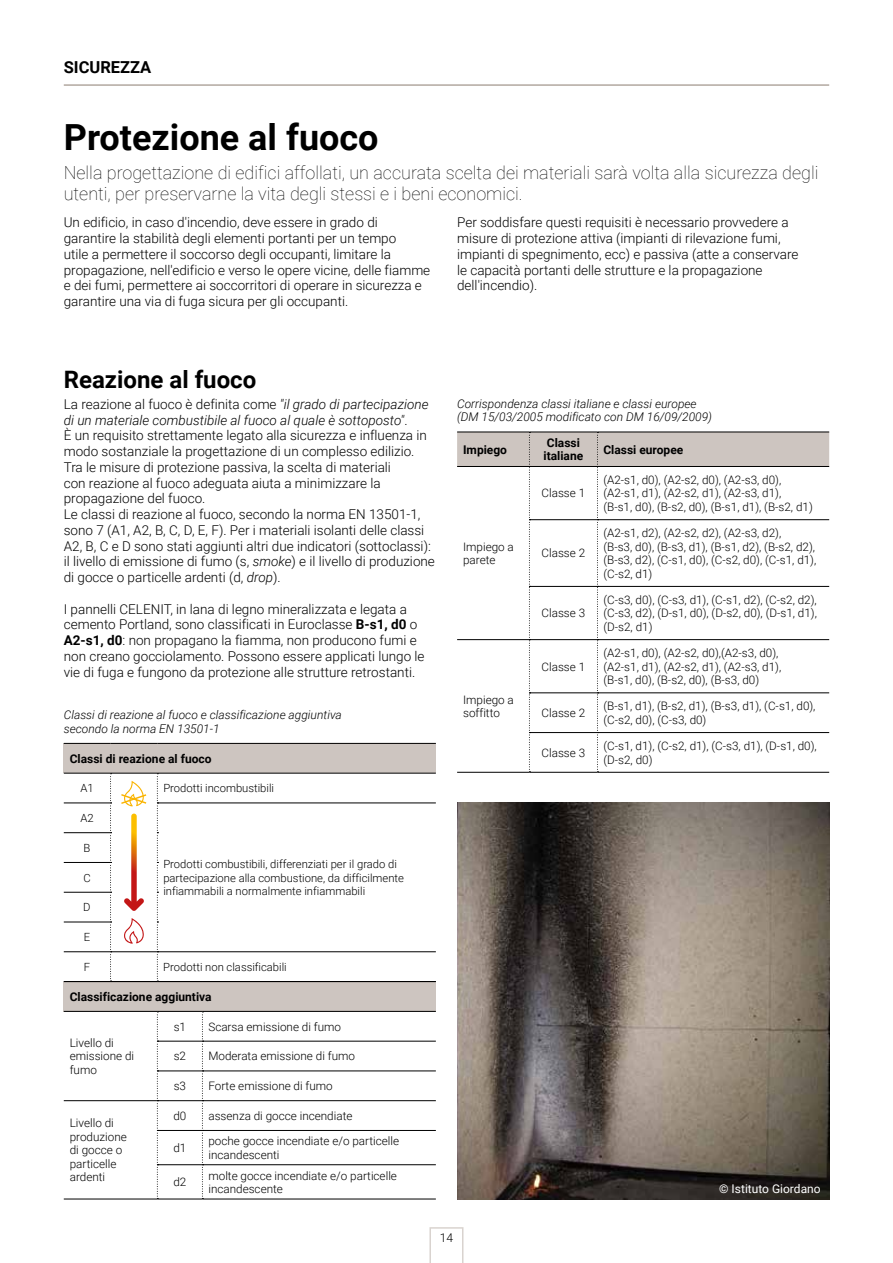
<style>
.page{position:relative;width:893px;height:1263px;background:#fff}
.page>*{position:absolute;margin:0;border:0;box-sizing:border-box;transform-origin:0 0}
.t1{font:700 36px "Roboto";color:#000}
.t2{font:700 24px "Roboto";color:#000}
.t3{font:100 18px/21px "Roboto";color:#000}
.t4{font:700 16.5px "Roboto";color:#000}
.t5{font:300 13.5px/15.8px "Roboto";color:#000}
.t6{font:italic 300 12px/13.5px "Roboto";color:#000}
.t7{font:700 12px/13.5px "Roboto";color:#000}
.t8{font:12px "Roboto";color:#fff}
.t9{font:300 12px "Roboto";color:#000}
.t10{font:300 11.7px/13.5px "Roboto";color:#000}
.t11{font:300 11.25px/13.5px "Roboto";color:#000}
.s1{font-style:italic}
.s2{font-weight:700}
</style>
<div class="page">
<div style="left:64px;top:743px;width:372px;height:30px;background:#cdc5c0"></div>
<hr style="left:64px;top:743px;width:47px;height:1px;background:#000">
<hr style="left:111px;top:743px;width:46px;height:1px;background:#000">
<hr style="left:157px;top:743px;width:279px;height:1px;background:#000">
<hr style="left:64px;top:773px;width:47px;height:1px;background:#000">
<hr style="left:111px;top:773px;width:46px;height:1px;background:#000">
<hr style="left:157px;top:773px;width:279px;height:1px;background:#000">
<hr style="left:64px;top:803px;width:46px;height:1px;background:#000">
<hr style="left:158px;top:803px;width:278px;height:1px;background:#000">
<hr style="left:64px;top:832px;width:46px;height:1px;background:#000">
<hr style="left:64px;top:862px;width:46px;height:1px;background:#000">
<hr style="left:64px;top:892px;width:46px;height:1px;background:#000">
<hr style="left:64px;top:922px;width:46px;height:1px;background:#000">
<hr style="left:64px;top:951px;width:46px;height:1px;background:#000">
<hr style="left:111px;top:951px;width:46px;height:1px;background:#000">
<hr style="left:158px;top:951px;width:278px;height:1px;background:#000">
<svg style="left:110px;top:773px;width:2px;height:208px"></svg>
<svg style="left:157px;top:773px;width:1px;height:208px"></svg>
<hr style="left:457px;top:772px;width:72px;height:1px;background:#000">
<hr style="left:529px;top:772px;width:68px;height:1px;background:#000">
<hr style="left:597px;top:772px;width:232px;height:1px;background:#000">
<svg style="left:457px;top:432px;width:372px;height:340px"></svg>
<svg style="left:121px;top:781px;width:25px;height:25px"></svg>
<svg style="left:124px;top:918px;width:20px;height:26px"></svg>
<svg style="left:124px;top:813px;width:20px;height:98px"></svg>
<div style="left:64px;top:981px;width:372px;height:30px;background:#cdc5c0"></div>
<hr style="left:64px;top:981px;width:93px;height:1px;background:#000">
<hr style="left:157px;top:981px;width:45px;height:1px;background:#000">
<hr style="left:202px;top:981px;width:234px;height:1px;background:#000">
<hr style="left:64px;top:1011px;width:93px;height:1px;background:#000">
<hr style="left:157px;top:1011px;width:45px;height:1px;background:#000">
<hr style="left:202px;top:1011px;width:234px;height:1px;background:#000">
<hr style="left:158px;top:1041px;width:44px;height:1px;background:#000">
<hr style="left:203px;top:1041px;width:233px;height:1px;background:#000">
<hr style="left:158px;top:1071px;width:44px;height:1px;background:#000">
<hr style="left:203px;top:1071px;width:233px;height:1px;background:#000">
<hr style="left:64px;top:1100px;width:93px;height:1px;background:#000">
<hr style="left:64px;top:1199px;width:93px;height:1px;background:#000">
<hr style="left:158px;top:1100px;width:44px;height:1px;background:#000">
<hr style="left:203px;top:1100px;width:233px;height:1px;background:#000">
<hr style="left:158px;top:1130px;width:44px;height:1px;background:#000">
<hr style="left:203px;top:1130px;width:233px;height:1px;background:#000">
<hr style="left:158px;top:1164px;width:44px;height:1px;background:#000">
<hr style="left:203px;top:1164px;width:233px;height:1px;background:#000">
<hr style="left:157px;top:1199px;width:45px;height:1px;background:#000">
<hr style="left:202px;top:1199px;width:234px;height:1px;background:#000">
<svg style="left:157px;top:1011px;width:1px;height:188px"></svg>
<svg style="left:202px;top:1011px;width:1px;height:188px"></svg>
<img style="left:457px;top:803px;width:372px;height:396px">
<svg style="left:429px;top:1227px;width:34px;height:36px"></svg>
<hr style="left:64px;top:85px;width:765px;height:1px;background:#8c7d71">
<p class="t4" style="left:64px;top:55px;width:89px">SICUREZZA</p>
<h1 class="t1" style="left:64px;top:112px;width:316px">Protezione al fuoco</h1>
<h3 class="t3" style="left:64px;top:162px;width:756px">Nella progettazione di edifici affollati, un accurata scelta dei materiali sarà volta alla sicurezza degli utenti, per preservarne la vita degli stessi e i beni economici.</h3>
<p class="t5" style="left:64px;top:214px;width:368px">Un edificio, in caso d'incendio, deve essere in grado di garantire la stabilità degli elementi portanti per un tempo<br>utile a permettere il soccorso degli occupanti, limitare la propagazione, nell'edificio e verso le opere vicine, delle fiamme e dei fumi, permettere ai soccorritori di operare in sicurezza e garantire una via di fuga sicura per gli occupanti.</p>
<p class="t5" style="left:457px;top:214px;width:343px">Per soddisfare questi requisiti è necessario provvedere a misure di protezione attiva (impianti di rilevazione fumi, impianti di spegnimento, ecc) e passiva (atte a conservare le capacità portanti delle strutture e la propagazione dell'incendio).</p>
<h2 class="t2" style="left:64px;top:362px;width:194px">Reazione al fuoco</h2>
<p class="t5" style="left:64px;top:396px;width:373px">La reazione al fuoco è definita come <span class="s1">"il grado di partecipazione di un materiale combustibile al fuoco al quale è sottoposto"</span>.<br>È un requisito strettamente legato alla sicurezza e influenza in modo sostanziale la progettazione di un complesso edilizio.<br>Tra le misure di protezione passiva, la scelta di materiali<br>con reazione al fuoco adeguata aiuta a minimizzare la propagazione del fuoco.<br>Le classi di reazione al fuoco, secondo la norma EN 13501-1, sono 7 (A1, A2, B, C, D, E, F). Per i materiali isolanti delle classi A2, B, C e D sono stati aggiunti altri due indicatori (sottoclassi): il livello di emissione di fumo (s, <span class="s1">smoke</span>) e il livello di produzione di gocce o particelle ardenti (d, <span class="s1">drop</span>).</p>
<p class="t5" style="left:64px;top:600px;width:362px">I pannelli CELENIT, in lana di legno mineralizzata e legata a cemento Portland, sono classificati in Euroclasse <span class="s2">B-s1, d0</span> o <span class="s2">A2-s1, d0</span>: non propagano la fiamma, non producono fumi e non creano gocciolamento. Possono essere applicati lungo le vie di fuga e fungono da protezione alle strutture retrostanti.</p>
<p class="t6" style="left:64px;top:708px;width:280px">Classi di reazione al fuoco e classificazione aggiuntiva secondo la norma EN 13501-1</p>
<p class="t7" style="left:70px;top:751px;width:143px">Classi di reazione al fuoco</p>
<p class="t11" style="left:80px;top:781px;width:15px">A1</p>
<p class="t11" style="left:163px;top:781px;width:112px">Prodotti incombustibili</p>
<p class="t11" style="left:80px;top:811px;width:15px">A2</p>
<p class="t11" style="left:163px;top:857px;width:242px">Prodotti combustibili, differenziati per il grado di partecipazione alla combustione, da difficilmente infiammabili a normalmente infiammabili</p>
<p class="t11" style="left:84px;top:841px;width:8px">B</p>
<p class="t11" style="left:83px;top:870px;width:9px">C</p>
<p class="t11" style="left:83px;top:900px;width:9px">D</p>
<p class="t11" style="left:84px;top:930px;width:8px">E</p>
<p class="t11" style="left:84px;top:960px;width:8px">F</p>
<p class="t11" style="left:163px;top:960px;width:125px">Prodotti non classificabili</p>
<p class="t7" style="left:70px;top:989px;width:143px">Classificazione aggiuntiva</p>
<p class="t10" style="left:70px;top:1035px;width:66px">Livello di emissione di fumo</p>
<p class="t10" style="left:174px;top:1019px;width:14px">s1</p>
<p class="t10" style="left:208px;top:1019px;width:134px">Scarsa emissione di fumo</p>
<p class="t10" style="left:174px;top:1049px;width:14px">s2</p>
<p class="t10" style="left:208px;top:1049px;width:148px">Moderata emissione di fumo</p>
<p class="t10" style="left:174px;top:1079px;width:14px">s3</p>
<p class="t10" style="left:208px;top:1079px;width:126px">Forte emissione di fumo</p>
<p class="t10" style="left:70px;top:1116px;width:59px">Livello di produzione di gocce o particelle ardenti</p>
<p class="t10" style="left:173px;top:1108px;width:14px">d0</p>
<p class="t10" style="left:208px;top:1108px;width:146px">assenza di gocce incendiate</p>
<p class="t10" style="left:173px;top:1141px;width:14px">d1</p>
<p class="t10" style="left:208px;top:1134px;width:192px">poche gocce incendiate e/o particelle incandescenti</p>
<p class="t10" style="left:173px;top:1175px;width:14px">d2</p>
<p class="t10" style="left:208px;top:1168px;width:190px">molte gocce incendiate e/o particelle incandescente</p>
<p class="t6" style="left:457px;top:396px;width:256px">Corrispondenza classi italiane e classi europee (DM 15/03/2005 modificato con DM 16/09/2009)</p>
<p class="t7" style="left:463px;top:442px;width:45px">Impiego</p>
<p class="t7" style="left:544px;top:435px;width:41px">Classi italiane</p>
<p class="t7" style="left:603px;top:442px;width:81px">Classi europee</p>
<p class="t10" style="left:463px;top:539px;width:52px">Impiego a parete</p>
<p class="t10" style="left:463px;top:692px;width:52px">Impiego a soffitto</p>
<p class="t10" style="left:542px;top:486px;width:45px">Classe 1</p>
<p class="t10" style="left:542px;top:546px;width:45px">Classe 2</p>
<p class="t10" style="left:542px;top:606px;width:45px">Classe 3</p>
<p class="t10" style="left:542px;top:659px;width:45px">Classe 1</p>
<p class="t10" style="left:603px;top:473px;width:211px">(A2-s1, d0), (A2-s2, d0), (A2-s3, d0), (A2-s1, d1), (A2-s2, d1), (A2-s3, d1), (B-s1, d0), (B-s2, d0), (B-s1, d1), (B-s2, d1)</p>
<p class="t10" style="left:603px;top:526px;width:214px">(A2-s1, d2), (A2-s2, d2), (A2-s3, d2),<br>(B-s3, d0), (B-s3, d1), (B-s1, d2), (B-s2, d2), (B-s3, d2), (C-s1, d0), (C-s2, d0), (C-s1, d1), (C-s2, d1)</p>
<p class="t10" style="left:603px;top:592px;width:215px;text-align:justify">(C-s3, d0), (C-s3, d1), (C-s1, d2), (C-s2, d2), (C-s3, d2), (D-s1, d0), (D-s2, d0), (D-s1, d1), (D-s2, d1)</p>
<p class="t10" style="left:603px;top:646px;width:179px">(A2-s1, d0), (A2-s2, d0),(A2-s3, d0), (A2-s1, d1), (A2-s2, d1), (A2-s3, d1), (B-s1, d0), (B-s2, d0), (B-s3, d0)</p>
<p class="t10" style="left:542px;top:706px;width:45px">Classe 2</p>
<p class="t10" style="left:603px;top:699px;width:214px">(B-s1, d1), (B-s2, d1), (B-s3, d1), (C-s1, d0), (C-s2, d0), (C-s3, d0)</p>
<p class="t10" style="left:542px;top:745px;width:45px">Classe 3</p>
<p class="t10" style="left:603px;top:739px;width:215px">(C-s1, d1), (C-s2, d1), (C-s3, d1), (D-s1, d0), (D-s2, d0)</p>
<p class="t8" style="left:719px;top:1180px;width:103px">© Istituto Giordano</p>
<p class="t9" style="left:440px;top:1229px;width:15px">14</p>
</div>
